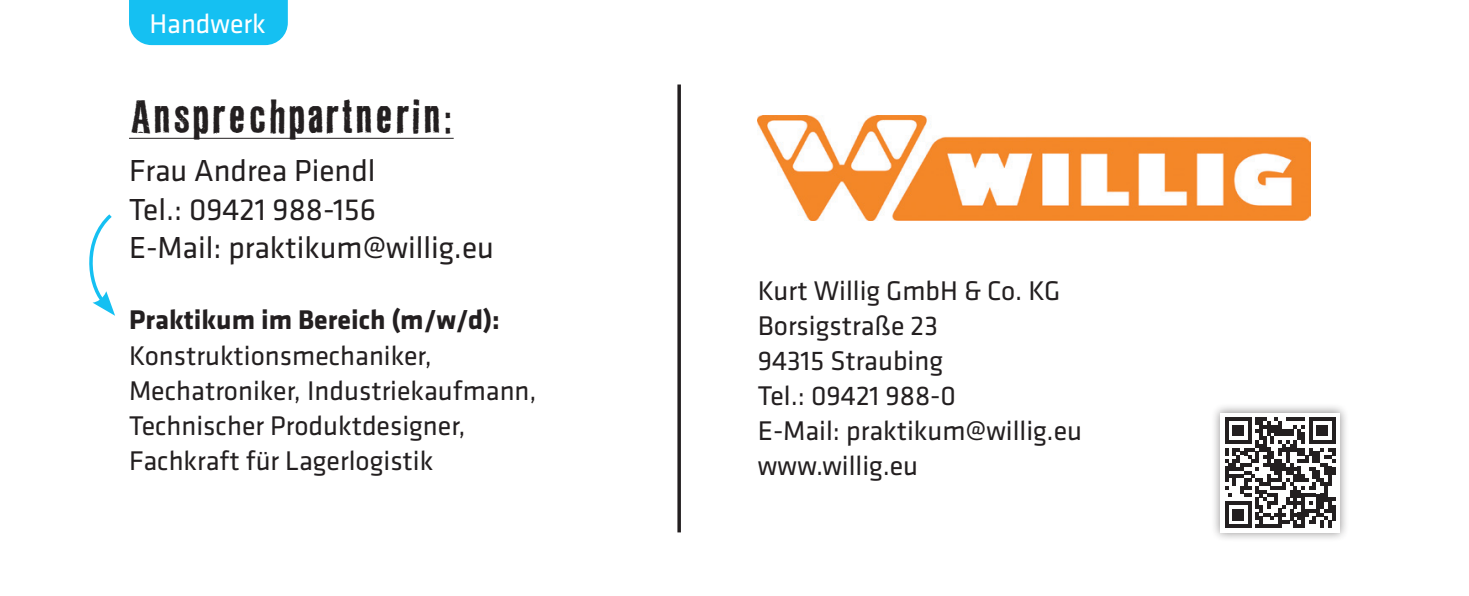
<style>
.page{position:relative;width:1469px;height:596px;background:#fff}
.page>*{position:absolute;margin:0;border:0;box-sizing:border-box;transform-origin:0 0}
.t1{font:42px "LL Rubber Grotesque";color:#231f20}
.t2{font:31.5px/38.5px "Klavika Basic";color:#231f20}
.t3{font:28px/35px "Klavika Basic";color:#231f20}
.t4{font:700 28px "Klavika Basic";color:#231f20}
.t5{font:28px "Klavika Basic";color:#fff}
</style>
<div class="page">
<hr style="left:129px;top:138px;width:325px;height:1px;background:#231f20">
<svg style="left:677px;top:84px;width:4px;height:448px;background:#3e3a3b"></svg>
<div style="left:1210px;top:402px;width:139px;height:139px;background:#231f20;opacity:.5"></div>
<div style="left:1220px;top:412px;width:119px;height:120px;background:#fff"></div>
<svg style="left:1225px;top:417px;width:110px;height:110px"></svg>
<svg style="left:1331px;top:504px;width:4px;height:16px"></svg>
<img style="left:758px;top:115px;width:552px;height:105px">
<div style="left:129px;top:0;width:159px;height:45px;background:#15c0f2"></div>
<svg style="left:89px;top:214px;width:26px;height:101px"></svg>
<p class="t5" style="left:149px;top:5px;width:118px">Handwerk</p>
<h1 class="t1" style="left:129px;top:90px;width:326px">Ansprechpartnerin:</h1>
<p class="t2" style="left:129px;top:150px;width:366px">Frau Andrea Piendl<br>Tel.: 09421 988-156<br>E-Mail: praktikum@willig.eu</p>
<p class="t4" style="left:129px;top:300px;width:372px">Praktikum im Bereich (m/w/d):</p>
<p class="t3" style="left:129px;top:336px;width:409px">Konstruktionsmechaniker,<br>Mechatroniker, Industriekaufmann,<br>Technischer Produktdesigner,<br>Fachkraft für Lagerlogistik</p>
<p class="t3" style="left:758px;top:272px;width:326px">Kurt Willig GmbH &amp; Co. KG<br>Borsigstraße 23<br>94315 Straubing<br>Tel.: 09421 988-0<br>E-Mail: praktikum@willig.eu www.willig.eu</p>
</div>
